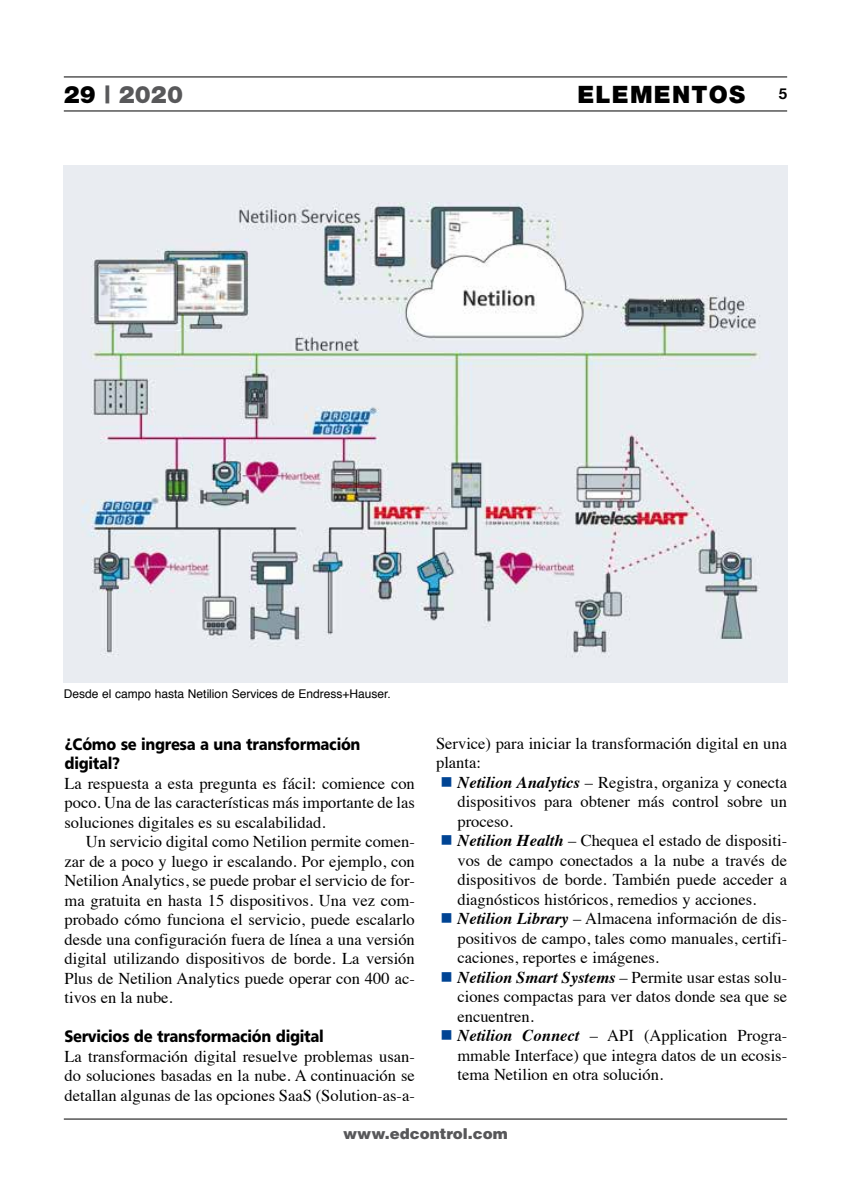
<style>
.page{position:relative;width:851px;height:1191px;background:#fff}
.page>*{position:absolute;margin:0;border:0;box-sizing:border-box;transform-origin:0 0}
.t1{font:900 24px "Helvetica Neue";letter-spacing:.05em;color:#000}
.t2{font:900 24px "Helvetica Neue";color:#58585a}
.t3{font:16.5px/19.5px "Times";color:#000;text-align:justify}
.t4{font:16.5px/19.5px "Humanist 777 BT Black B";letter-spacing:-.02em;color:#000;scale:.9 1}
.t5{font:900 15px "Helvetica";color:#58585a}
.t6{font:700 15px "Helvetica Neue";color:#000}
.t7{font:12px "Helvetica";color:#000}
.s1{color:#000}
.s2{color:#004494}
.s3{font-weight:700;font-style:italic}
</style>
<div class="page">
<hr style="left:64px;top:111px;width:723px;height:1px;background:#000">
<hr style="left:64px;top:77px;width:723px;height:1px;background:#000">
<hr style="left:64px;top:1118px;width:723px;height:1px;background:#000">
<img style="left:64px;top:166px;width:723px;height:516px">
<h1 class="t2" style="left:64px;top:80px;width:121px"><span class="s1">29</span> | 2020</h1>
<h1 class="t1" style="left:577px;top:80px;width:169px">ELEMENTOS</h1>
<p class="t6" style="left:778px;top:82px;width:10px">5</p>
<p class="t7" style="left:64px;top:685px;width:328px">Desde el campo hasta Netilion Services de Endress+Hauser.</p>
<p class="t4" style="left:64px;top:733px;width:330px">¿Cómo se ingresa a una transformación digital?</p>
<p class="t3" style="left:64px;top:772px;width:352px">La respuesta a esta pregunta es fácil: comience con poco. Una de las características más importante de las soluciones digitales es su escalabilidad.</p>
<p class="t3" style="left:64px;top:830px;width:352px;text-indent:21px">Un servicio digital como Netilion permite comen&shy;zar de a poco y luego ir escalando. Por ejemplo, con Netilion Analytics, se puede probar el servicio de for&shy;ma gratuita en hasta 15 dispositivos. Una vez com&shy;probado cómo funciona el servicio, puede escalarlo desde una configuración fuera de línea a una versión digital utilizando dispositivos de borde. La versión Plus de Netilion Analytics puede operar con 400 ac&shy;tivos en la nube.</p>
<p class="t4" style="left:64px;top:1026px;width:289px">Servicios de transformación digital</p>
<p class="t3" style="left:64px;top:1045px;width:352px">La transformación digital resuelve problemas usan&shy;do soluciones basadas en la nube. A continuación se detallan algunas de las opciones SaaS (Solution-as-a-</p>
<p class="t3" style="left:436px;top:732px;width:352px">Service) para iniciar la transformación digital en una planta:</p>
<p class="t3" style="left:457px;top:771px;width:331px;text-indent:-17px"><span class="s2">■</span> <span class="s3">Netilion Analytics</span> – Registra, organiza y conecta dispositivos para obtener más control sobre un proceso.</p>
<p class="t3" style="left:457px;top:829px;width:331px;text-indent:-17px"><span class="s2">■</span> <span class="s3">Netilion Health</span> – Chequea el estado de dispositi&shy;vos de campo conectados a la nube a través de dispositivos de borde. También puede acceder a diagnósticos históricos, remedios y acciones.</p>
<p class="t3" style="left:457px;top:907px;width:331px;text-indent:-17px"><span class="s2">■</span> <span class="s3">Netilion Library</span> – Almacena información de dis&shy;positivos de campo, tales como manuales, certifi&shy;caciones, reportes e imágenes.</p>
<p class="t3" style="left:457px;top:966px;width:331px;text-indent:-17px"><span class="s2">■</span> <span class="s3">Netilion Smart Systems</span> – Permite usar estas solu&shy;ciones compactas para ver datos donde sea que se encuentren.</p>
<p class="t3" style="left:457px;top:1024px;width:331px;text-indent:-17px"><span class="s2">■</span> <span class="s3">Netilion Connect</span> – API (Application Progra&shy;mmable Interface) que integra datos de un ecosis&shy;tema Netilion en otra solución.</p>
<p class="t5" style="left:343px;top:1124px;width:166px">www.edcontrol.com</p>
</div>
